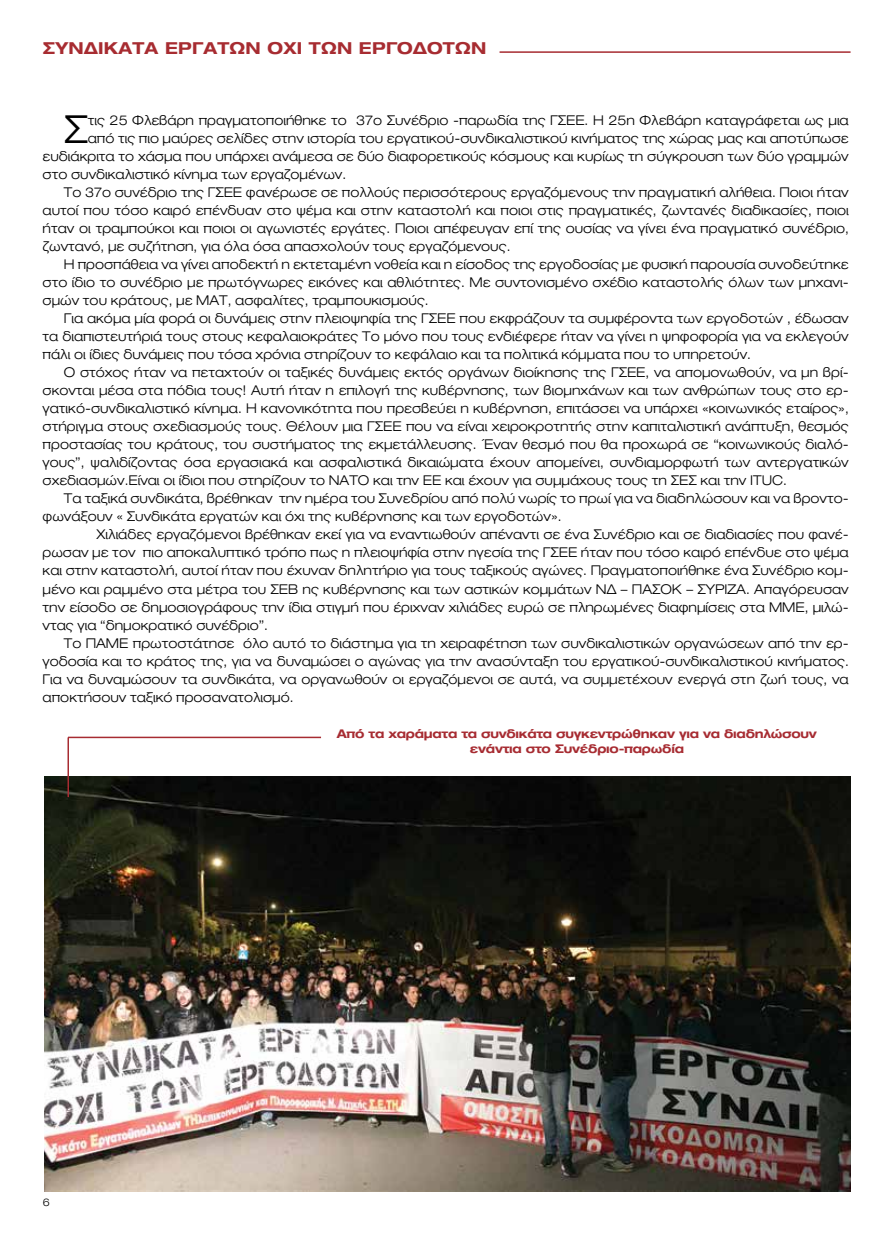
<style>
.page{position:relative;width:893px;height:1234px;background:#fff}
.page>*{position:absolute;margin:0;border:0;box-sizing:border-box;transform-origin:0 0}
.t1{font:300 expanded 38.7px "Ford Greek";color:#000}
.t2{font:700 expanded 16.5px "Ford Greek";letter-spacing:.015em;color:#a72c31}
.t3{font:300 expanded 13.5px "Ford Greek";color:#000}
.t4{font:700 expanded 12px/14.4px "Ford Greek";letter-spacing:-.02em;color:#a72c32;text-align:center}
.t5{font:300 expanded 10.5px "Ford Greek";color:#000}
</style>
<div class="page">
<hr style="left:499px;top:51px;width:351px;height:2px;background:#a72c31">
<img style="left:45px;top:776px;width:805px;height:415px">
<hr style="left:68px;top:736px;width:253px;height:2px;background:#a72c32">
<hr style="left:68px;top:737px;width:1px;height:59px;background:#a72c32">
<p class="t2" style="left:43px;top:39px;width:445px">ΣΥΝΔΙΚΑΤΑ ΕΡΓΑΤΩΝ ΟΧΙ ΤΩΝ ΕΡΓΟΔΟΤΩΝ</p>
<h1 class="t1" style="left:64px;top:109px;width:25px">Σ</h1>
<p class="t3" style="left:88px;top:113px;width:762px">τις 25 Φλεβάρη πραγματοποιήθηκε το 37ο Συνέδριο -παρωδία της ΓΣΕΕ. Η 25η Φλεβάρη καταγράφεται ως μια</p>
<p class="t3" style="left:88px;top:131px;width:762px">από τις πιο μαύρες σελίδες στην ιστορία του εργατικού-συνδικαλιστικού κινήματος της χώρας μας και αποτύπωσε</p>
<p class="t3" style="left:43px;top:149px;width:808px">ευδιάκριτα το χάσμα που υπάρχει ανάμεσα σε δύο διαφορετικούς κόσμους και κυρίως τη σύγκρουση των δύο γραμμών</p>
<p class="t3" style="left:43px;top:167px;width:305px">στο συνδικαλιστικό κίνημα των εργαζομένων.</p>
<p class="t3" style="left:64px;top:185px;width:786px">Το 37ο συνέδριο της ΓΣΕΕ φανέρωσε σε πολλούς περισσότερους εργαζόμενους την πραγματική αλήθεια. Ποιοι ήταν</p>
<p class="t3" style="left:43px;top:203px;width:808px">αυτοί που τόσο καιρό επένδυαν στο ψέμα και στην καταστολή και ποιοι στις πραγματικές, ζωντανές διαδικασίες, ποιοι</p>
<p class="t3" style="left:43px;top:221px;width:808px">ήταν οι τραμπούκοι και ποιοι οι αγωνιστές εργάτες. Ποιοι απέφευγαν επί της ουσίας να γίνει ένα πραγματικό συνέδριο,</p>
<p class="t3" style="left:43px;top:239px;width:469px">ζωντανό, με συζήτηση, για όλα όσα απασχολούν τους εργαζόμενους.</p>
<p class="t3" style="left:64px;top:257px;width:786px">Η προσπάθεια να γίνει αποδεκτή η εκτεταμένη νοθεία και η είσοδος της εργοδοσίας με φυσική παρουσία συνοδεύτηκε</p>
<p class="t3" style="left:43px;top:275px;width:808px">στο ίδιο το συνέδριο με πρωτόγνωρες εικόνες και αθλιότητες. Με συντονισμένο σχέδιο καταστολής όλων των μηχανι-</p>
<p class="t3" style="left:43px;top:293px;width:388px">σμών του κράτους, με ΜΑΤ, ασφαλίτες, τραμπουκισμούς.</p>
<p class="t3" style="left:64px;top:311px;width:786px">Για ακόμα μία φορά οι δυνάμεις στην πλειοψηφία της ΓΣΕΕ που εκφράζουν τα συμφέροντα των εργοδοτών , έδωσαν</p>
<p class="t3" style="left:43px;top:329px;width:808px">τα διαπιστευτήριά τους στους κεφαλαιοκράτες Το μόνο που τους ενδιέφερε ήταν να γίνει η ψηφοφορία για να εκλεγούν</p>
<p class="t3" style="left:43px;top:347px;width:710px">πάλι οι ίδιες δυνάμεις που τόσα χρόνια στηρίζουν το κεφάλαιο και τα πολιτικά κόμματα που το υπηρετούν.</p>
<p class="t3" style="left:64px;top:365px;width:786px">O στόχος ήταν να πεταχτούν οι ταξικές δυνάμεις εκτός οργάνων διοίκησης της ΓΣΕΕ, να απομονωθούν, να μη βρί-</p>
<p class="t3" style="left:43px;top:383px;width:808px">σκονται μέσα στα πόδια τους! Αυτή ήταν η επιλογή της κυβέρνησης, των βιομηχάνων και των ανθρώπων τους στο ερ-</p>
<p class="t3" style="left:43px;top:401px;width:808px">γατικό-συνδικαλιστικό κίνημα. Η κανονικότητα που πρεσβεύει η κυβέρνηση, επιτάσσει να υπάρχει «κοινωνικός εταίρος»,</p>
<p class="t3" style="left:43px;top:419px;width:808px">στήριγμα στους σχεδιασμούς τους. Θέλουν μια ΓΣΕΕ που να είναι χειροκροτητής στην καπιταλιστική ανάπτυξη, θεσμός</p>
<p class="t3" style="left:43px;top:437px;width:808px">προστασίας του κράτους, του συστήματος της εκμετάλλευσης. Έναν θεσμό που θα προχωρά σε “κοινωνικούς διαλό-</p>
<p class="t3" style="left:43px;top:455px;width:808px">γους”, ψαλιδίζοντας όσα εργασιακά και ασφαλιστικά δικαιώματα έχουν απομείνει, συνδιαμορφωτή των αντεργατικών</p>
<p class="t3" style="left:43px;top:473px;width:746px">σχεδιασμών.Είναι οι ίδιοι που στηρίζουν το ΝΑΤΟ και την ΕΕ και έχουν για συμμάχους τους τη ΣΕΣ και την ITUC.</p>
<p class="t3" style="left:64px;top:491px;width:786px">Τα ταξικά συνδικάτα, βρέθηκαν την ημέρα του Συνεδρίου από πολύ νωρίς το πρωί για να διαδηλώσουν και να βροντο-</p>
<p class="t3" style="left:43px;top:509px;width:520px">φωνάξουν « Συνδικάτα εργατών και όχι της κυβέρνησης και των εργοδοτών».</p>
<p class="t3" style="left:97px;top:527px;width:754px">Χιλιάδες εργαζόμενοι βρέθηκαν εκεί για να εναντιωθούν απέναντι σε ένα Συνέδριο και σε διαδιασίες που φανέ-</p>
<p class="t3" style="left:43px;top:545px;width:808px">ρωσαν με τον πιο αποκαλυπτικό τρόπο πως η πλειοψήφία στην ηγεσία της ΓΣΕΕ ήταν που τόσο καιρό επένδυε στο ψέμα</p>
<p class="t3" style="left:43px;top:563px;width:808px">και στην καταστολή, αυτοί ήταν που έχυναν δηλητήριο για τους ταξικούς αγώνες. Πραγματοποιήθηκε ένα Συνέδριο κομ-</p>
<p class="t3" style="left:43px;top:581px;width:808px">μένο και ραμμένο στα μέτρα του ΣΕΒ ης κυβέρνησης και των αστικών κομμάτων ΝΔ – ΠΑΣΟΚ – ΣΥΡΙΖΑ. Απαγόρευσαν</p>
<p class="t3" style="left:43px;top:599px;width:808px">την είσοδο σε δημοσιογράφους την ίδια στιγμή που έριχναν χιλιάδες ευρώ σε πληρωμένες διαφημίσεις στα ΜΜΕ, μιλώ-</p>
<p class="t3" style="left:43px;top:617px;width:227px">ντας για “δημοκρατικό συνέδριο”.</p>
<p class="t3" style="left:64px;top:635px;width:786px">Το ΠΑΜΕ πρωτοστάτησε όλο αυτό το διάστημα για τη χειραφέτηση των συνδικαλιστικών οργανώσεων από την ερ-</p>
<p class="t3" style="left:43px;top:653px;width:808px">γοδοσία και το κράτος της, για να δυναμώσει ο αγώνας για την ανασύνταξη του εργατικού-συνδικαλιστικού κινήματος.</p>
<p class="t3" style="left:43px;top:671px;width:808px">Για να δυναμώσουν τα συνδικάτα, να οργανωθούν οι εργαζόμενοι σε αυτά, να συμμετέχουν ενεργά στη ζωή τους, να</p>
<p class="t3" style="left:43px;top:689px;width:252px">αποκτήσουν ταξικό προσανατολισμό.</p>
<p class="t4" style="left:337px;top:726px;width:482px">Από τα χαράματα τα συνδικάτα συγκεντρώθηκαν για να διαδηλώσουν ενάντια στο Συνέδριο-παρωδία</p>
<p class="t5" style="left:43px;top:1196px;width:9px">6</p>
</div>
